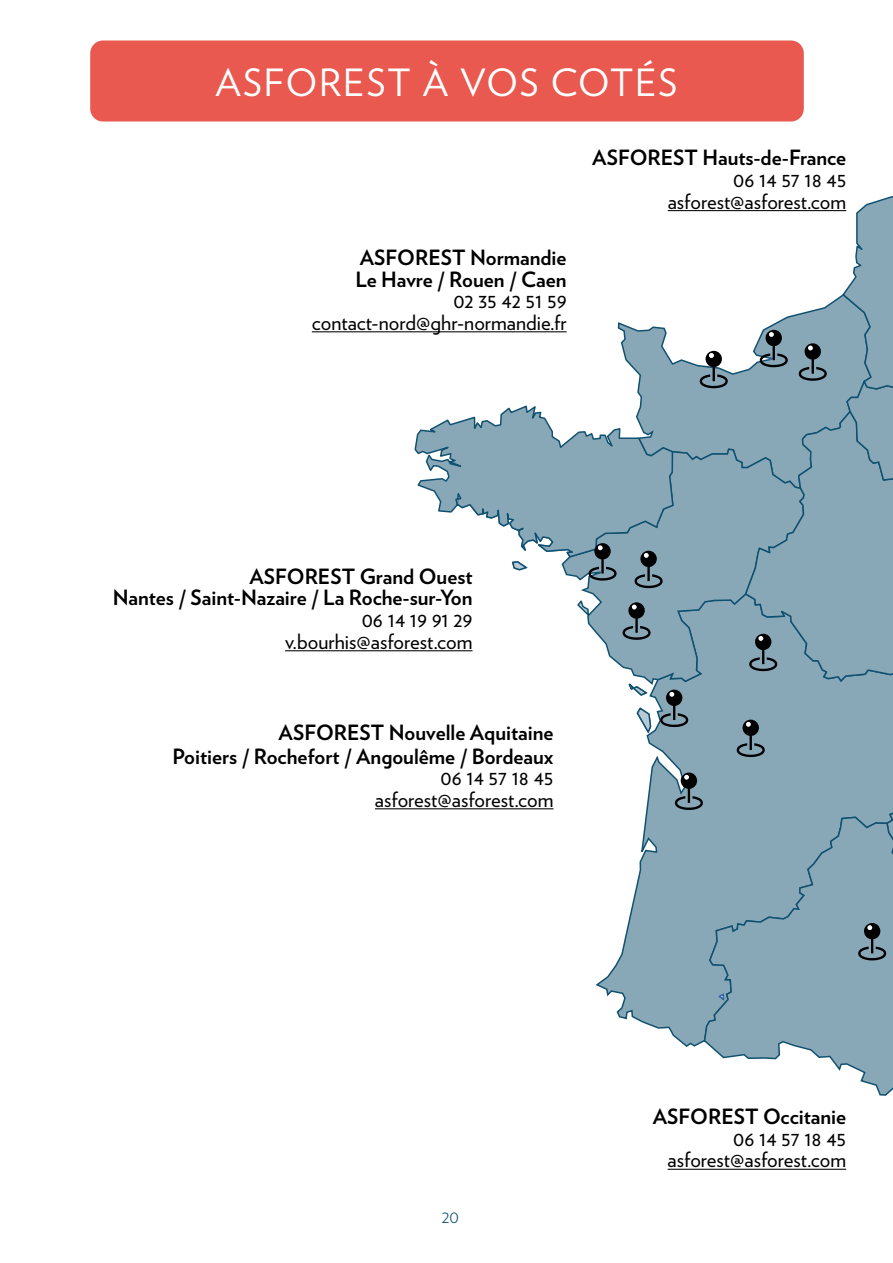
<style>
.page{position:relative;width:893px;height:1263px;background:#fff}
.page>*{position:absolute;margin:0;border:0;box-sizing:border-box;transform-origin:0 0}
.t1{font:37.5px "Verlag";letter-spacing:.05em;color:#fff}
.t2{font:700 21px/21.6px "Verlag";color:#000;text-align:right}
.t3{font:21px/21.6px "Verlag";color:#000;text-align:right}
.t4{font:300 18px "Verlag";color:#115170}
</style>
<div class="page">
<div style="left:90px;top:41px;width:714px;height:81px;background:#e9594f;border-radius:13px"></div>
<svg style="left:595px;top:686px;width:141px;height:361px"></svg>
<svg style="left:617px;top:322px;width:119px;height:126px"></svg>
<svg style="left:581px;top:448px;width:155px;height:238px;background:#90adbc"></svg>
<svg style="left:577px;top:599px;width:13px;height:19px"></svg>
<svg style="left:625px;top:678px;width:24px;height:19px"></svg>
<svg style="left:636px;top:706px;width:16px;height:29px"></svg>
<svg style="left:699px;top:351px;width:29px;height:37px"></svg>
<svg style="left:674px;top:772px;width:29px;height:38px"></svg>
<svg style="left:660px;top:689px;width:29px;height:38px"></svg>
<hr style="left:312px;top:331px;width:255px;height:1px;background:#000">
<hr style="left:285px;top:650px;width:188px;height:1px;background:#000">
<hr style="left:375px;top:808px;width:178px;height:1px;background:#000">
<hr style="left:668px;top:1169px;width:178px;height:1px;background:#000">
<svg style="left:414px;top:404px;width:260px;height:184px"></svg>
<svg style="left:622px;top:602px;width:29px;height:38px"></svg>
<hr style="left:668px;top:210px;width:178px;height:1px;background:#000">
<svg style="left:703px;top:816px;width:190px;height:280px"></svg>
<svg style="left:736px;top:196px;width:157px;height:714px;background:#93afbd"></svg>
<svg style="left:858px;top:923px;width:29px;height:37px"></svg>
<h1 class="t1" style="left:216px;top:54px;width:463px">ASFOREST À VOS COTÉS</h1>
<p class="t2" style="left:356px;top:245px;width:213px;text-align:left">ASFOREST Normandie<br>Le Havre / Rouen / Caen</p>
<p class="t3" style="left:312px;top:289px;width:256px">02 35 42 51 59 contact-nord@ghr-normandie.fr</p>
<p class="t2" style="left:592px;top:146px;width:255px">ASFOREST Hauts-de-France</p>
<p class="t3" style="left:668px;top:167px;width:180px">06 14 57 18 45 asforest@asforest.com</p>
<p class="t2" style="left:113px;top:564px;width:361px">ASFOREST Grand Ouest<br>Nantes / Saint-Nazaire / La Roche-sur-Yon</p>
<p class="t3" style="left:285px;top:608px;width:189px">06 14 19 91 29 v.bourhis@asforest.com</p>
<p class="t2" style="left:172px;top:719px;width:383px;line-height:24px">ASFOREST Nouvelle Aquitaine<br>Poitiers / Rochefort / Angoulême / Bordeaux</p>
<p class="t3" style="left:375px;top:766px;width:180px">06 14 57 18 45 asforest@asforest.com</p>
<p class="t4" style="left:442px;top:1203px;width:19px">20</p>
<p class="t2" style="left:653px;top:1104px;width:195px">ASFOREST Occitanie</p>
<p class="t3" style="left:668px;top:1126px;width:180px">06 14 57 18 45 asforest@asforest.com</p>
</div>
